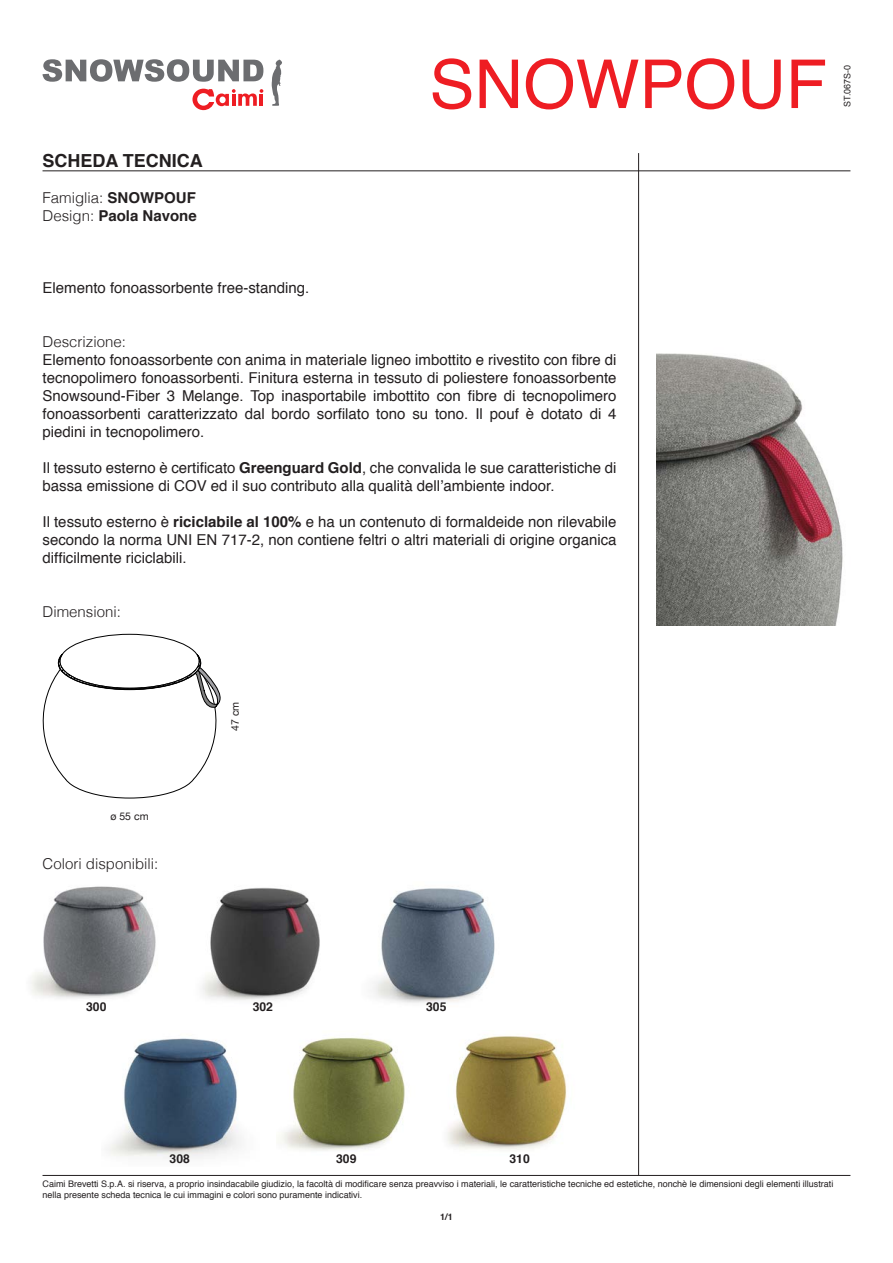
<style>
.page{position:relative;width:893px;height:1263px;background:#fff}
.page>*{position:absolute;margin:0;border:0;box-sizing:border-box;transform-origin:0 0}
.t1{font:67.5px "Helvetica";color:#ee1d23}
.t2{font:700 18px "Helvetica";color:#231f20}
.t3{font:15px/18px "Helvetica";color:#231f20;text-align:justify}
.t4{font:300 15px "Helvetica";color:#231f20}
.t5{font:700 15px "Helvetica";color:#231f20}
.Normale{font:700 12.15px "Helvetica";color:#231f20}
.Normale-2{font:10.5px "Helvetica Neue";color:#231f20}
.t6{font:9px/10.8px "Helvetica";color:#231f20}
.t7{font:9px "Arial";color:#231f20}
.t8{font:700 9px "Helvetica";color:#231f20}
.s1{font-weight:700}
.s2{font-weight:300}
</style>
<div class="page">
<hr style="left:43px;top:170px;width:807px;height:1px;background:#231f20">
<hr style="left:43px;top:1175px;width:807px;height:1px;background:#231f20">
<hr style="left:638px;top:153px;width:1px;height:1022px;background:#231f20">
<img style="left:657px;top:353px;width:186px;height:272px">
<svg style="left:42px;top:648px;width:179px;height:150px"></svg>
<svg style="left:43px;top:59px;width:220px;height:23px"></svg>
<svg style="left:272px;top:60px;width:10px;height:46px"></svg>
<svg style="left:192px;top:89px;width:71px;height:21px"></svg>
<img style="left:31px;top:886px;width:289px;height:115px">
<img style="left:108px;top:1038px;width:133px;height:120px">
<img style="left:280px;top:1037px;width:125px;height:114px">
<img style="left:447px;top:1034px;width:120px;height:116px">
<img style="left:373px;top:888px;width:122px;height:115px">
<p class="t2" style="left:43px;top:146px;width:162px">SCHEDA TECNICA</p>
<p class="t4" style="left:43px;top:184px;width:155px">Famiglia: <span class="s1">SNOWPOUF</span></p>
<p class="t5" style="left:43px;top:203px;width:156px"><span class="s2">Design:</span> Paola Navone</p>
<p class="t1" style="left:429px;top:32px;width:399px">SNOWPOUF</p>
<p class="t7" style="left:841px;top:107px;width:44px;rotate:-90deg">ST.067S-0</p>
<p class="t3" style="left:43px;top:279px;width:268px">Elemento fonoassorbente free-standing.</p>
<p class="t4" style="left:43px;top:329px;width:85px">Descrizione:</p>
<p class="t3" style="left:43px;top:351px;width:576px">Elemento fonoassorbente con anima in materiale ligneo imbottito e rivestito con fibre di tecnopolimero fonoassorbenti. Finitura esterna in tessuto di poliestere fonoassorbente Snowsound-Fiber 3 Melange. Top inasportabile imbottito con fibre di tecnopolimero fonoassorbenti caratterizzato dal bordo sorfilato tono su tono. Il pouf è dotato di 4 piedini in tecnopolimero.</p>
<p class="t3" style="left:43px;top:459px;width:576px">Il tessuto esterno è certificato <span class="s1">Greenguard Gold</span>, che convalida le sue caratteristiche di bassa emissione di COV ed il suo contributo alla qualità dell’ambiente indoor.</p>
<p class="t3" style="left:43px;top:513px;width:575px">Il tessuto esterno è <span class="s1">riciclabile al 100%</span> e ha un contenuto di formaldeide non rilevabile secondo la norma UNI EN 717-2, non contiene feltri o altri materiali di origine organica difficilmente riciclabili.</p>
<p class="t4" style="left:43px;top:599px;width:80px">Dimensioni:</p>
<p class="Normale-2" style="left:111px;top:810px;width:40px">ø 55 cm</p>
<p class="t4" style="left:43px;top:851px;width:117px">Colori disponibili:</p>
<p class="Normale" style="left:86px;top:996px;width:22px">300</p>
<p class="Normale-2" style="left:229px;top:731px;width:31px;rotate:-90deg">47 cm</p>
<p class="Normale" style="left:253px;top:996px;width:22px">302</p>
<p class="Normale" style="left:170px;top:1148px;width:22px">308</p>
<p class="Normale" style="left:336px;top:1148px;width:22px">309</p>
<p class="Normale" style="left:426px;top:996px;width:22px">305</p>
<p class="Normale" style="left:510px;top:1148px;width:22px">310</p>
<p class="t6" style="left:43px;top:1178px;width:792px">Caimi Brevetti S.p.A. si riserva, a proprio insindacabile giudizio, la facoltà di modificare senza preavviso i materiali, le caratteristiche tecniche ed estetiche, nonchè le dimensioni degli elementi illustrati nella presente scheda tecnica le cui immagini e colori sono puramente indicativi.</p>
<p class="t8" style="left:440px;top:1210px;width:14px">1/1</p>
</div>
